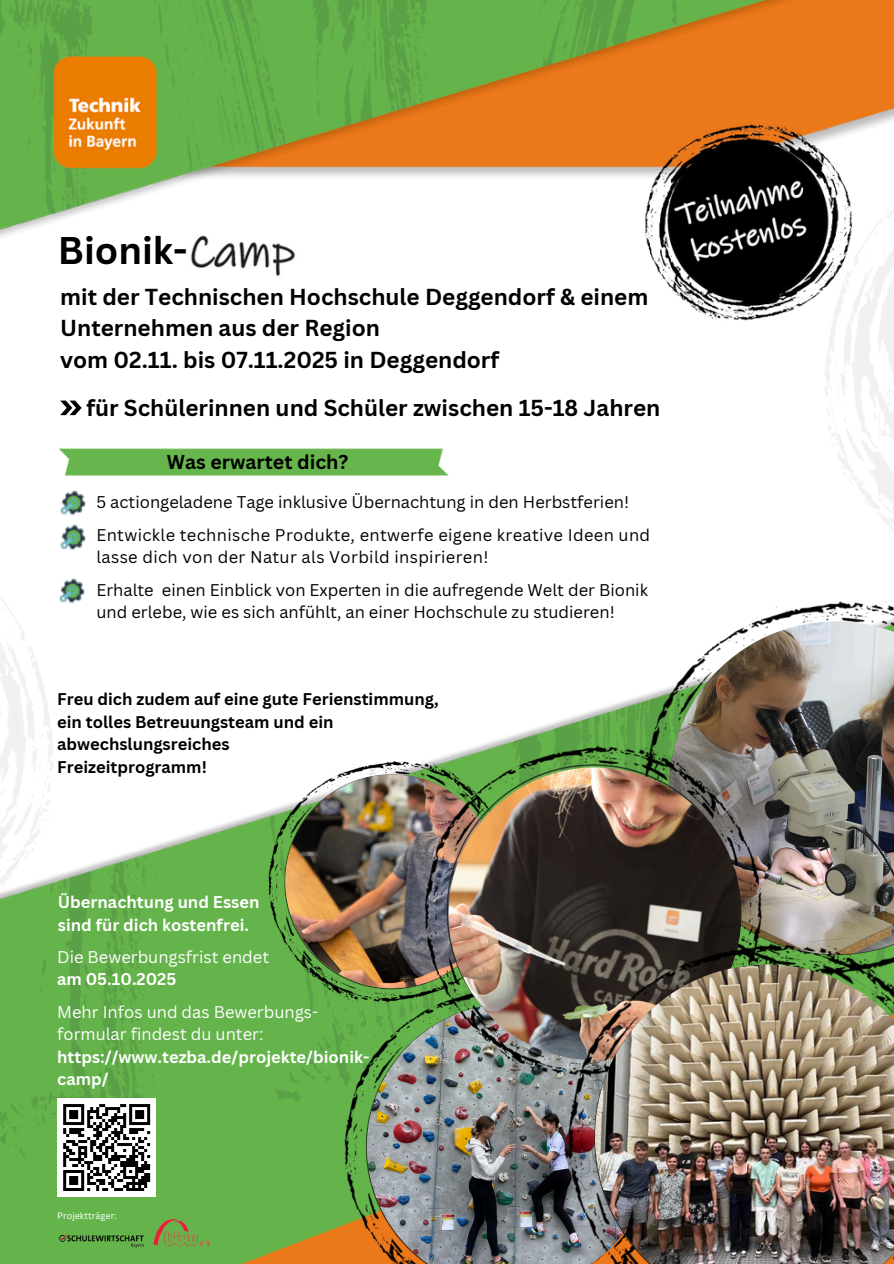
<style>
.page{position:relative;width:894px;height:1264px;background:#fff}
.page>*{position:absolute;margin:0;border:0;box-sizing:border-box;transform-origin:0 0}
.t1{font:700 37.5px "Canva Sans";color:#000}
.t2{font:700 22.5px/31.5px "Canva Sans";color:#000}
.t3{font:700 19.5px "Canva Sans";color:#000}
.t4{font:16.5px "Canva Sans";color:#000}
.t5{font:16.5px/22.5px "Canva Sans";color:#fff}
.t6{font:700 16.5px/22.5px "Canva Sans";color:#000}
.t7{font:16.5px/22.5px "Canva Sans";letter-spacing:.02em;color:#000}
.t8{font:700 16.5px/22.5px "Canva Sans";color:#fff}
.t9{font:9px "Canva Sans";color:#fff}
.s1{font-weight:700}
</style>
<div class="page">
<img style="left:0;top:0;width:893px;height:1263px">
<img style="left:58px;top:442px;width:393px;height:39px">
<img style="left:265px;top:758px;width:155px;height:245px">
<img style="left:285px;top:774px;width:214px;height:214px;border-radius:50%">
<img style="left:639px;top:597px;width:254px;height:145px">
<img style="left:669px;top:621px;width:224px;height:318px">
<img style="left:189px;top:224px;width:109px;height:59px">
<img style="left:340px;top:982px;width:80px;height:281px">
<img style="left:367px;top:1003px;width:196px;height:260px">
<img style="left:420px;top:742px;width:346px;height:335px">
<img style="left:448px;top:767px;width:293px;height:293px;border-radius:50%">
<img style="left:563px;top:939px;width:330px;height:324px">
<img style="left:594px;top:964px;width:299px;height:299px">
<svg style="left:60px;top:400px;width:22px;height:15px"></svg>
<img style="left:57px;top:1232px;width:83px;height:16px">
<img style="left:140px;top:1206px;width:82px;height:52px">
<div style="left:57px;top:1098px;width:99px;height:98px;background:#fff"></div>
<svg style="left:63px;top:1104px;width:88px;height:87px"></svg>
<img style="left:58px;top:488px;width:29px;height:28px">
<img style="left:58px;top:523px;width:29px;height:28px">
<img style="left:57px;top:576px;width:29px;height:28px">
<h5 class="t1" style="left:58px;top:224px;width:131px">Bionik-</h5>
<h5 class="t2" style="left:60px;top:280px;width:589px">mit der Technischen Hochschule Deggendorf &amp; einem<br>Unternehmen aus der Region<br>vom 02.11. bis 07.11.2025 in Deggendorf</h5>
<h5 class="t2" style="left:86px;top:391px;width:575px">für Schülerinnen und Schüler zwischen 15-18 Jahren</h5>
<p class="t3" style="left:167px;top:447px;width:183px">Was erwartet dich?</p>
<h2 class="t4" style="left:96px;top:490px;width:534px">5 actiongeladene Tage inklusive Übernachtung in den Herbstferien!</h2>
<p class="t7" style="left:96px;top:523px;width:555px">Entwickle technische Produkte, entwerfe eigene kreative Ideen und lasse dich von der Natur als Vorbild inspirieren!</p>
<h3 class="t4" style="left:96px;top:578px;width:553px">Erhalte einen Einblick von Experten in die aufregende Welt der Bionik</h3>
<p class="t4" style="left:96px;top:600px;width:519px">und erlebe, wie es sich anfühlt, an einer Hochschule zu studieren!</p>
<p class="t6" style="left:57px;top:687px;width:383px">Freu dich zudem auf eine gute Ferienstimmung, ein tolles Betreuungsteam und ein abwechslungsreiches<br>Freizeitprogramm!</p>
<p class="t8" style="left:58px;top:890px;width:203px">Übernachtung und Essen sind für dich kostenfrei.</p>
<p class="t5" style="left:57px;top:944px;width:213px">Die Bewerbungsfrist endet <span class="s1">am 05.10.2025</span></p>
<p class="t5" style="left:57px;top:999px;width:314px">Mehr Infos und das Bewerbungs&shy;formular findest du unter: <span class="s1">https://www.tezba.de/projekte/bionik&shy;camp/</span></p>
<h4 class="t9" style="left:57px;top:1209px;width:61px">Projektträger:</h4>
</div>
